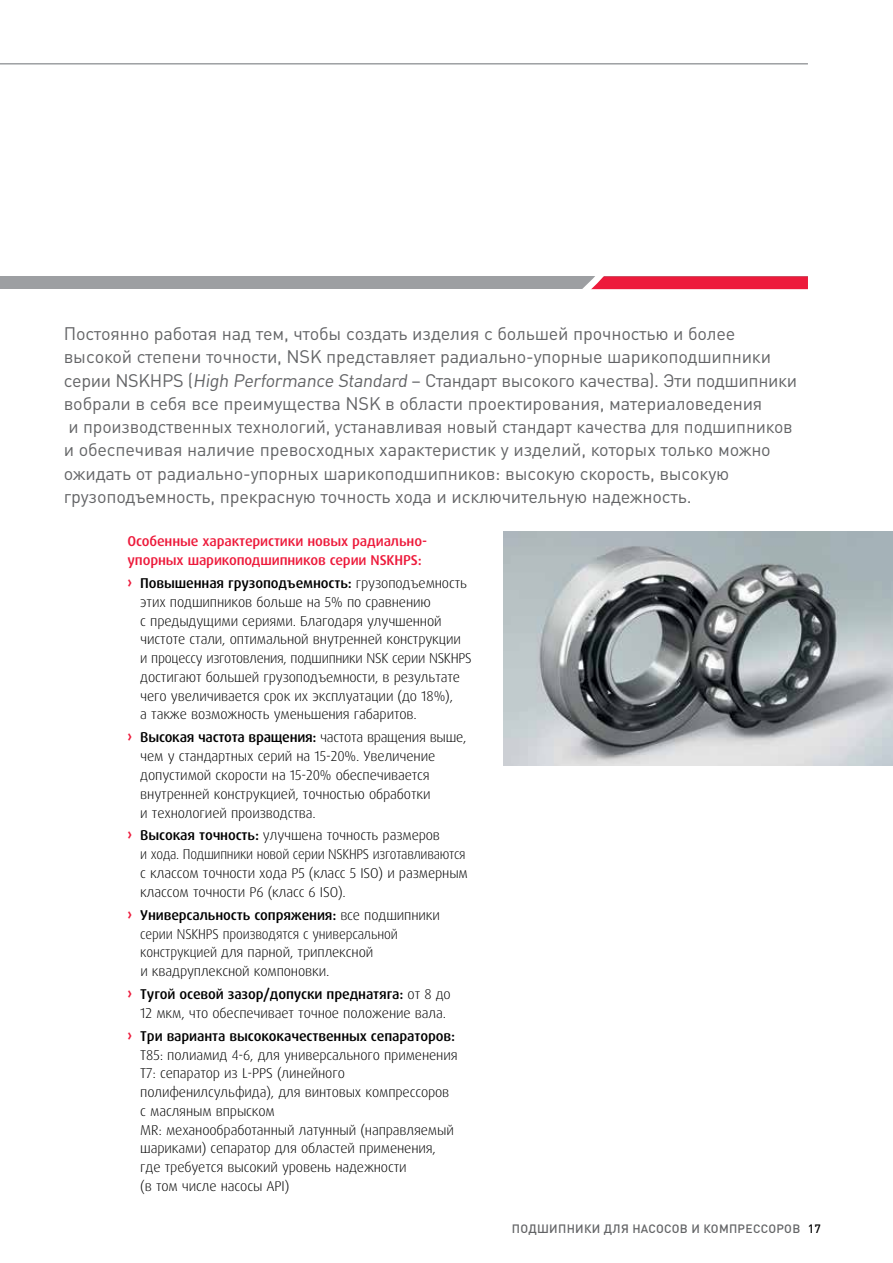
<style>
.page{position:relative;width:893px;height:1263px;background:#fff}
.page>*{position:absolute;margin:0;border:0;box-sizing:border-box;transform-origin:0 0}
.t1{font:18px/23.2px "DIN Pro";letter-spacing:-.01em;color:#636466}
.t2{font:300 14.25px/18.8px "Dax Pro";letter-spacing:-.01em;color:#000}
.t3{font:500 14.25px/18.8px "Dax Pro";letter-spacing:-.01em;color:#ed1a3b}
.t4{font:500 12px "DIN Pro";letter-spacing:.025em;color:#636466}
.s1{font-weight:700;font-size:15px;color:#ed1a3b}
.s2{font-weight:500}
.s3{color:#000}
</style>
<div class="page">
<div style="left:0;top:276px;width:808px;height:13px;background:#9d9fa2"></div>
<svg style="left:582px;top:276px;width:226px;height:14px;background:#ea3753"></svg>
<hr style="left:0;top:63px;width:808px;height:2px;background:#9d9fa2">
<img style="left:504px;top:531px;width:389px;height:234px">
<p class="t1" style="left:64px;top:321px;width:735px">Постоянно работая над тем, чтобы создать изделия с большей прочностью и более высокой степени точности, NSK представляет радиально-упорные шарикоподшипники серии NSKHPS (High Performance Standard – Стандарт высокого качества). Эти подшипники вобрали в себя все преимущества NSK в области проектирования, материаловедения<br>и производственных технологий, устанавливая новый стандарт качества для подшипников и обеспечивая наличие превосходных характеристик у изделий, которых только можно ожидать от радиально-упорных шарикоподшипников: высокую скорость, высокую грузоподъемность, прекрасную точность хода и исключительную надежность.</p>
<p class="t3" style="left:128px;top:532px;width:301px">Особенные характеристики новых радиально&shy;упорных шарикоподшипников серии NSKHPS:</p>
<p class="t2" style="left:140px;top:574px;width:333px;text-indent:-13px"><span class="s1">›</span> <span class="s2">Повышенная грузоподъемность:</span> грузоподъемность этих подшипников больше на 5% по сравнению<br>с предыдущими сериями. Благодаря улучшенной чистоте стали, оптимальной внутренней конструкции и процессу изготовления, подшипники NSK серии NSKHPS достигают большей грузоподъемности, в результате чего увеличивается срок их эксплуатации (до 18%),<br>а также возможность уменьшения габаритов.</p>
<p class="t2" style="left:140px;top:728px;width:328px;text-indent:-13px"><span class="s1">›</span> <span class="s2">Высокая частота вращения:</span> частота вращения выше, чем у стандартных серий на 15-20%. Увеличение допустимой скорости на 15-20% обеспечивается внутренней конструкцией, точностью обработки<br>и технологией производства.</p>
<p class="t2" style="left:140px;top:826px;width:329px;text-indent:-13px"><span class="s1">›</span> <span class="s2">Высокая точность:</span> улучшена точность размеров<br>и хода. Подшипники новой серии NSKHPS изготавливаются с классом точности хода Р5 (класс 5 ISO) и размерным классом точности Р6 (класс 6 ISO).</p>
<p class="t2" style="left:140px;top:905px;width:301px;text-indent:-13px"><span class="s1">›</span> <span class="s2">Универсальность сопряжения:</span> все подшипники серии NSKHPS производятся с универсальной конструкцией для парной, триплексной<br>и квадруплексной компоновки.</p>
<p class="t2" style="left:128px;top:985px;width:325px;text-align:center"><span class="s1">›</span> <span class="s2">Тугой осевой зазор/допуски преднатяга:</span> от 8 до<br>12 мкм, что обеспечивает точное положение вала.</p>
<p class="t2" style="left:140px;top:1026px;width:319px;text-indent:-13px"><span class="s1">›</span> <span class="s2">Три варианта высококачественных сепараторов:<br></span>T85: полиамид 4-6, для универсального применения T7: сепаратор из L-PPS (линейного полифенилсульфида), для винтовых компрессоров с масляным впрыском<br>MR: механообработанный латунный (направляемый шариками) сепаратор для областей применения, где требуется высокий уровень надежности<br>(в том числе насосы API)</p>
<p class="t4" style="left:512px;top:1221px;width:310px">ПОДШИПНИКИ ДЛЯ НАСОСОВ И КОМПРЕССОРОВ <span class="s3">17</span></p>
</div>
